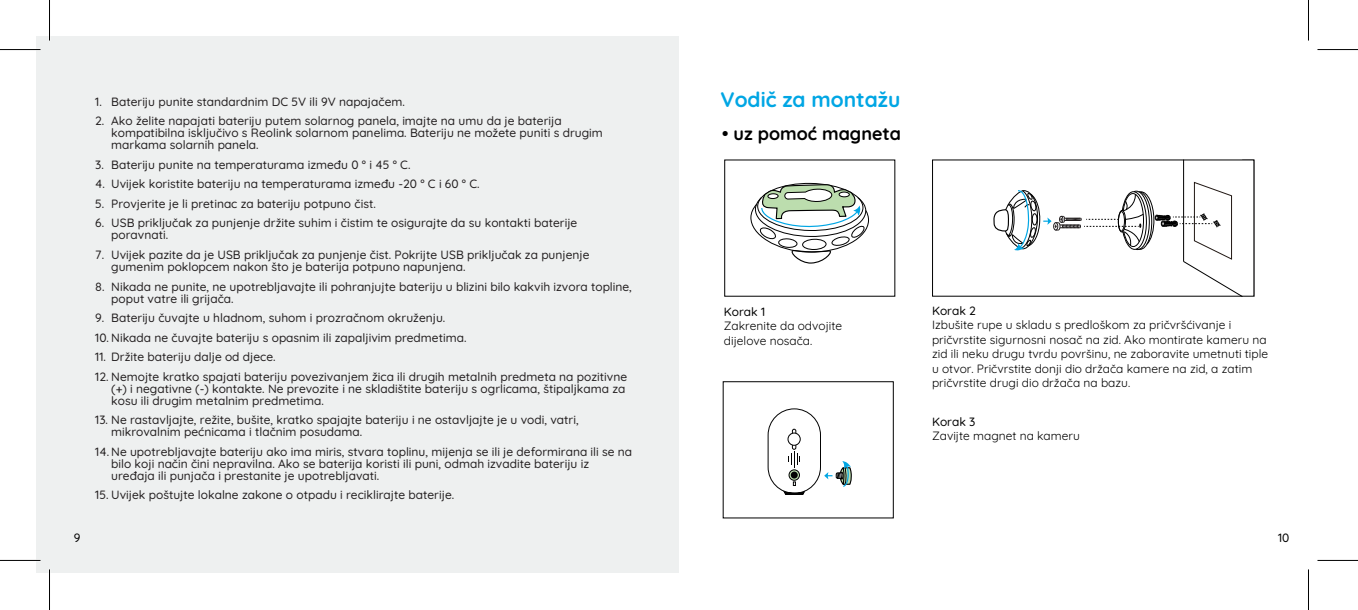
<style>
.page{position:relative;width:1358px;height:610px;background:#fff}
.page>*{position:absolute;margin:0;border:0;box-sizing:border-box;transform-origin:0 0}
.t1{font:700 21px "Quicksand";color:#00a6e4}
.t2{font:700 18px "Quicksand";color:#000}
.t3{font:500 12px/12px "Quicksand";color:#231f20}
.t4{font:12px/14.4px "Quicksand";color:#000}
.t5{font:500 12px "Quicksand";color:#000}
.s1{font-style:inherit}
</style>
<div class="page">
<div style="left:37px;top:37px;width:642px;height:535px;background:#eef0f0"></div>
<svg style="left:750px;top:182px;width:119px;height:82px"></svg>
<hr style="left:1183px;top:159px;width:1px;height:102px;background:#000">
<svg style="left:993px;top:182px;width:249px;height:115px"></svg>
<div style="left:767px;top:408px;width:54px;height:85px;border:1px solid #030303;border-radius:26px"></div>
<div style="left:787px;top:432px;width:13px;height:13px;border:1px solid #000;border-radius:50%"></div>
<svg style="left:788px;top:443px;width:12px;height:24px"></svg>
<svg style="left:789px;top:469px;width:10px;height:11px"></svg>
<div style="left:788px;top:469px;width:12px;height:11px;border:1px solid #000;border-radius:50%"></div>
<svg style="left:783px;top:481px;width:22px;height:13px"></svg>
<svg style="left:824px;top:461px;width:27px;height:25px"></svg>
<div style="left:791px;top:471px;width:7px;height:7px;background:#030303;border-radius:50%"></div>
<hr style="left:0;top:559px;width:41px;height:2px;background:#fff">
<hr style="left:0;top:49px;width:41px;height:1px;background:#000">
<hr style="left:1317px;top:49px;width:41px;height:1px;background:#000">
<hr style="left:0;top:559px;width:41px;height:1px;background:#000">
<hr style="left:1317px;top:559px;width:41px;height:1px;background:#000">
<hr style="left:49px;top:0;width:1px;height:41px;background:#000">
<hr style="left:49px;top:569px;width:1px;height:40px;background:#000">
<hr style="left:1308px;top:0;width:1px;height:41px;background:#000">
<hr style="left:1308px;top:569px;width:1px;height:40px;background:#000">
<p class="t3" style="left:95px;top:94px;width:311px">1. Bateriju punite standardnim DC 5V ili 9V napajačem.</p>
<p class="t3" style="left:111px;top:114px;width:493px;text-indent:-16px">2. Ako želite napajati bateriju putem solarnog panela, imajte na umu da je baterija kompatibilna isključivo s Reolink solarnom panelima. Bateriju ne možete puniti s drugim markama solarnih panela.</p>
<p class="t3" style="left:95px;top:157px;width:317px">3. Bateriju punite na temperaturama između 0 ° i 45 ° C.</p>
<p class="t3" style="left:95px;top:177px;width:386px">4. Uvijek koristite bateriju na temperaturama između -20 ° C i 60 ° C.</p>
<p class="t3" style="left:95px;top:196px;width:282px">5. Provjerite je li pretinac za bateriju potpuno čist.</p>
<p class="t3" style="left:111px;top:216px;width:467px;text-indent:-16px">6. USB priključak za punjenje držite suhim i čistim te osigurajte da su kontakti baterije poravnati.</p>
<p class="t3" style="left:111px;top:247px;width:480px;text-indent:-16px">7. Uvijek pazite da je USB priključak za punjenje čist. Pokrijte USB priključak za punjenje gumenim poklopcem nakon što je baterija potpuno napunjena.</p>
<p class="t3" style="left:111px;top:279px;width:522px;text-indent:-16px">8. Nikada ne punite, ne upotrebljavajte ili pohranjujte bateriju u blizini bilo kakvih izvora topline, poput vatre ili grijača.</p>
<p class="t3" style="left:95px;top:310px;width:352px">9. Bateriju čuvajte u hladnom, suhom i prozračnom okruženju.</p>
<p class="t3" style="left:95px;top:330px;width:373px">10. Nikada ne čuvajte bateriju s opasnim ili zapaljivim predmetima.</p>
<p class="t3" style="left:95px;top:349px;width:182px">11. Držite bateriju dalje od djece.</p>
<p class="t3" style="left:111px;top:369px;width:517px;text-indent:-16px">12. Nemojte kratko spajati bateriju povezivanjem žica ili drugih metalnih predmeta na pozitivne (+) i negativne (-) kontakte. Ne prevozite i ne skladištite bateriju s ogrlicama, štipaljkama za kosu ili drugim metalnim predmetima.</p>
<p class="t3" style="left:111px;top:412px;width:469px;text-indent:-16px">13. Ne rastavljajte, režite, bušite, kratko spajajte bateriju i ne ostavljajte je u vodi, vatri, mikrovalnim pećnicama i tlačnim posudama.</p>
<p class="t3" style="left:111px;top:444px;width:522px;text-indent:-16px">14. Ne upotrebljavajte bateriju ako ima miris, stvara toplinu, mijenja se ili je deformirana ili se na bilo koji način čini nepravilna. Ako se baterija koristi ili puni, odmah izvadite bateriju iz uređaja ili punjača i prestanite je upotrebljavati.</p>
<p class="t3" style="left:95px;top:487px;width:360px">15. Uvijek poštujte lokalne zakone o otpadu i reciklirajte baterije.</p>
<h1 class="t1" style="left:720px;top:83px;width:181px">Vodič za montažu</h1>
<h2 class="t2" style="left:722px;top:120px;width:180px"><span class="s1">ï</span> uz pomoć magneta</h2>
<p class="t5" style="left:724px;top:302px;width:43px">Korak 1</p>
<p class="t4" style="left:724px;top:317px;width:120px">Zakrenite da odvojite dijelove nosača.</p>
<p class="t5" style="left:932px;top:301px;width:45px">Korak 2</p>
<p class="t4" style="left:932px;top:316px;width:338px">Izbušite rupe u skladu s predloškom za pričvršćivanje i pričvrstite sigurnosni nosač na zid. Ako montirate kameru na zid ili neku drugu tvrdu površinu, ne zaboravite umetnuti <span class="s1">tiple </span>u otvor. Pričvrstite donji dio držača kamere na zid, a zatim pričvrstite drugi dio držača na bazu.</p>
<p class="t5" style="left:932px;top:412px;width:45px">Korak 3</p>
<p class="t4" style="left:932px;top:427px;width:149px">Zavijte magnet na kameru</p>
<p class="t5" style="left:74px;top:528px;width:8px">9</p>
<p class="t5" style="left:1278px;top:528px;width:13px">10</p>
</div>
